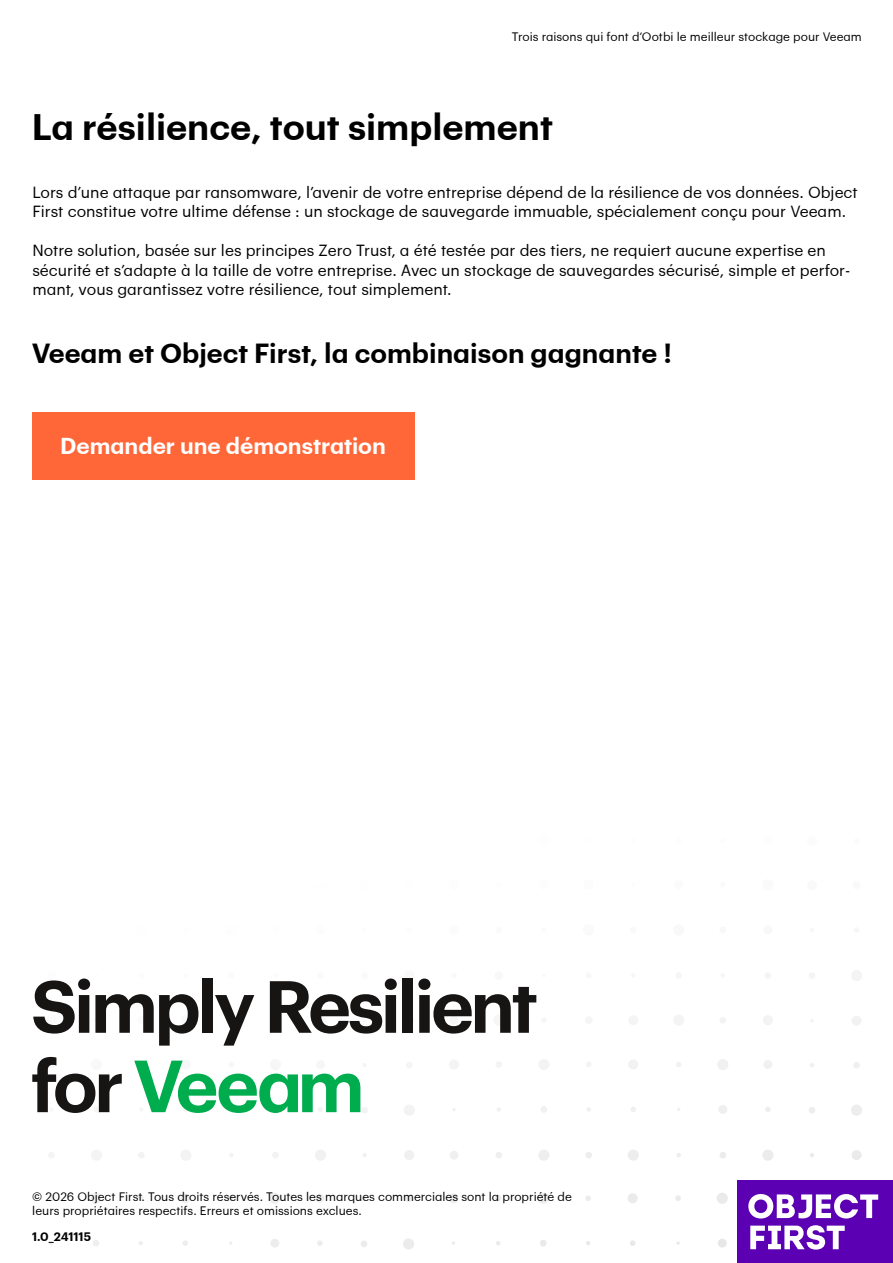
<style>
.page{position:relative;width:893px;height:1263px;background:#fff}
.page>*{position:absolute;margin:0;border:0;box-sizing:border-box;transform-origin:0 0}
.t1{font:700 36px "Graphik OF Semi";color:#000}
.t2{font:700 27px "Graphik OF Semi";color:#000}
.t3{font:700 22.5px "Graphik OF Semi";color:#fff}
.t4{font:15.75px/19.5px "Graphik OF Regular";color:#000}
.t5{font:12px/14.4px "Graphik OF Regular";color:#000}
.t6{font:700 12px "Graphik OF Semi";letter-spacing:-.005em;color:#000101}
</style>
<div class="page">
<div style="left:737px;top:1180px;width:156px;height:83px;background:#5b00b3"></div>
<svg style="left:748px;top:1194px;width:130px;height:24px"></svg>
<svg style="left:750px;top:1225px;width:95px;height:24px"></svg>
<svg style="left:33px;top:978px;width:165px;height:67px"></svg>
<div style="left:202px;top:978px;width:11px;height:55px;background:#171414"></div>
<svg style="left:215px;top:995px;width:39px;height:50px"></svg>
<svg style="left:270px;top:978px;width:127px;height:55px"></svg>
<div style="left:402px;top:978px;width:11px;height:55px;background:#171414"></div>
<svg style="left:418px;top:978px;width:118px;height:55px"></svg>
<svg style="left:32px;top:1057px;width:90px;height:56px"></svg>
<svg style="left:134px;top:1060px;width:226px;height:53px"></svg>
<div style="left:32px;top:412px;width:383px;height:67px;background:#ff6739"></div>
<p class="t5" style="left:512px;top:29px;width:351px">Trois raisons qui font d’Ootbi le meilleur stockage pour Veeam</p>
<h1 class="t1" style="left:32px;top:100px;width:523px">La résilience, tout simplement</h1>
<p class="t4" style="left:32px;top:181px;width:827px">Lors d’une attaque par ransomware, l’avenir de votre entreprise dépend de la résilience de vos données. Object<br>First constitue votre ultime défense : un stockage de sauvegarde immuable, spécialement conçu pour Veeam.</p>
<p class="t4" style="left:32px;top:239px;width:819px">Notre solution, basée sur les principes Zero Trust, a été testée par des tiers, ne requiert aucune expertise en sécurité et s’adapte à la taille de votre entreprise. Avec un stockage de sauvegardes sécurisé, simple et perfor&shy;mant, vous garantissez votre résilience, tout simplement.</p>
<h2 class="t2" style="left:32px;top:332px;width:642px">Veeam et Object First, la combinaison gagnante !</h2>
<h3 class="t3" style="left:60px;top:429px;width:327px">Demander une démonstration</h3>
<p class="t5" style="left:32px;top:1188px;width:541px">© 2026 Object First. Tous droits réservés. Toutes les marques commerciales sont la propriété de leurs propriétaires respectifs. Erreurs et omissions exclues.</p>
<p class="t6" style="left:32px;top:1227px;width:60px">1.0_241115</p>
</div>
